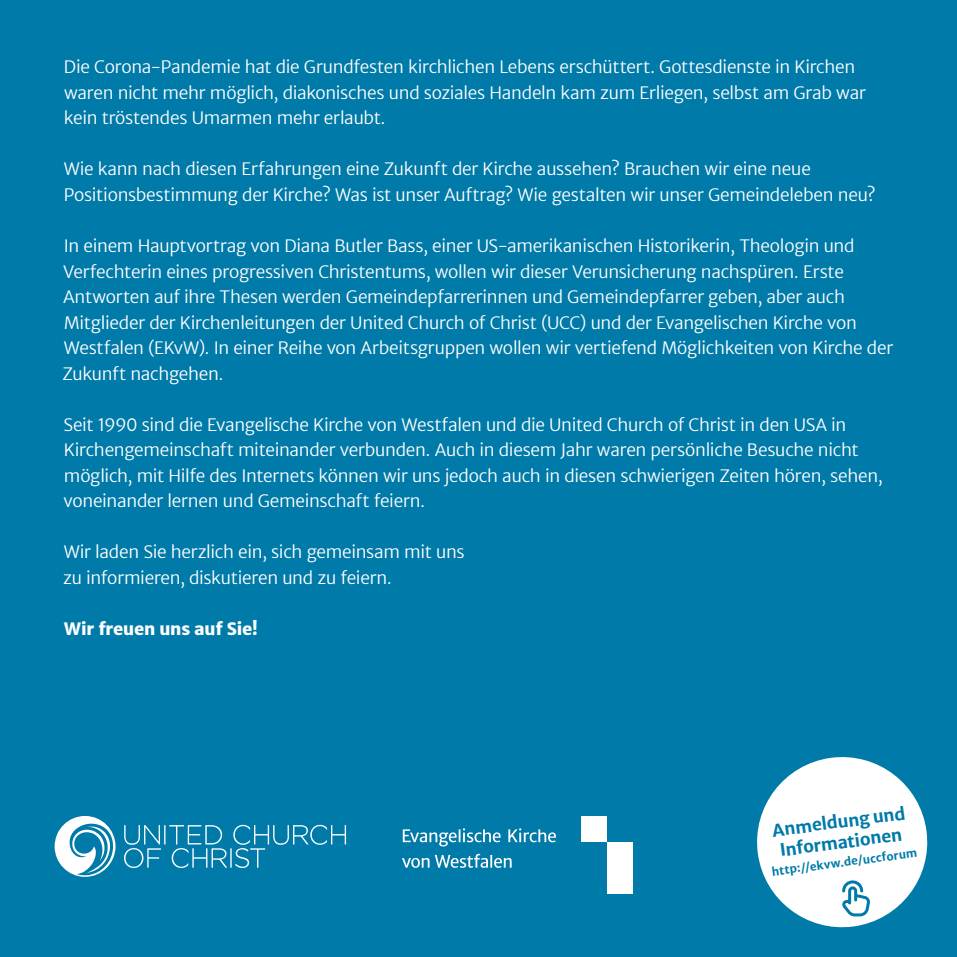
<style>
.page{position:relative;width:957px;height:957px;background:#007aa9}
.page>*{position:absolute;margin:0;border:0;box-sizing:border-box;transform-origin:0 0}
.t1{font:300 17.1px/25.5px "Merriweather Sans E Kv W";letter-spacing:-.015em;color:#fff}
.t2{font:700 17.1px/20.5px "Merriweather Sans E Kv W";color:#007aa9;text-align:center}
.t3{font:900 17.1px "Merriweather Sans E Kv W";letter-spacing:-.015em;color:#fff}
.t4{font:700 11.4px "Merriweather Sans E Kv W";color:#007aa9}
</style>
<div class="page">
<svg style="left:757px;top:757px;width:171px;height:171px"></svg>
<svg style="left:124px;top:825px;width:222px;height:43px"></svg>
<svg style="left:55px;top:816px;width:60px;height:61px"></svg>
<svg style="left:402px;top:828px;width:154px;height:40px"></svg>
<div style="left:581px;top:816px;width:26px;height:26px;background:#fff"></div>
<div style="left:607px;top:842px;width:25px;height:51px;background:#fff"></div>
<p class="t1" style="left:64px;top:52px;width:803px">Die Corona-Pandemie hat die Grundfesten kirchlichen Lebens erschüttert. Gottesdienste in Kirchen waren nicht mehr möglich, diakonisches und soziales Handeln kam zum Erliegen, selbst am Grab war kein tröstendes Umarmen mehr erlaubt.</p>
<p class="t1" style="left:64px;top:154px;width:813px">Wie kann nach diesen Erfahrungen eine Zukunft der Kirche aussehen? Brauchen wir eine neue<br>Positionsbestimmung der Kirche? Was ist unser Auftrag? Wie gestalten wir unser Gemeindeleben neu?</p>
<p class="t1" style="left:62px;top:231px;width:832px">In einem Hauptvortrag von Diana Butler Bass, einer US-amerikanischen Historikerin, Theologin und Verfechterin eines progressiven Christentums, wollen wir dieser Verunsicherung nachspüren. Erste Antworten auf ihre Thesen werden Gemeindepfarrerinnen und Gemeindepfarrer geben, aber auch Mitglieder der Kirchenleitungen der United Church of Christ (UCC) und der Evangelischen Kirche von Westfalen (EKvW). In einer Reihe von Arbeitsgruppen wollen wir vertiefend Möglichkeiten von Kirche der Zukunft nachgehen.</p>
<p class="t1" style="left:63px;top:410px;width:821px">Seit 1990 sind die Evangelische Kirche von Westfalen und die United Church of Christ in den USA in Kirchengemeinschaft miteinander verbunden. Auch in diesem Jahr waren persönliche Besuche nicht möglich, mit Hilfe des Internets können wir uns jedoch auch in diesen schwierigen Zeiten hören, sehen, voneinander lernen und Gemeinschaft feiern.</p>
<p class="t1" style="left:63px;top:537px;width:403px">Wir laden Sie herzlich ein, sich gemeinsam mit uns zu informieren, diskutieren und zu feiern.</p>
<p class="t3" style="left:64px;top:613px;width:195px">Wir freuen uns auf Sie!</p>
<p class="t2" style="left:771px;top:818px;width:136px;rotate:-7deg">Anmeldung und<br>Informationen</p>
<p class="t4" style="left:771px;top:860px;width:148px;rotate:-7deg">http://ekvw.de/uccforum</p>
</div>
